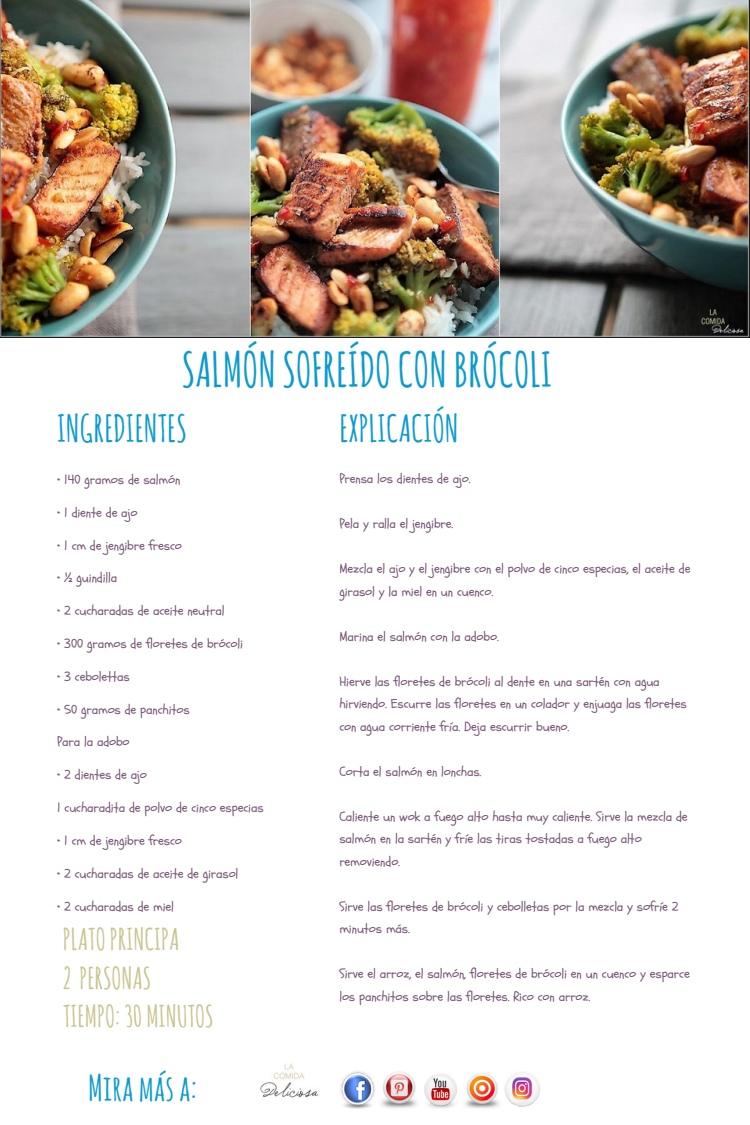
<style>
.page{position:relative;width:750px;height:1125px;background:#fff}
.page>*{position:absolute;margin:0;border:0;box-sizing:border-box;transform-origin:0 0}
.t1{font:700 47.12px "Amatic SC";color:#0c9bce}
.t2{font:700 36.88px "Amatic SC";color:#0c9bce}
.t3{font:700 35.38px "Amatic SC";color:#0c9bce}
.t4{font:700 29.5px/38.5px "Amatic SC";color:#c9c48f}
.t5{font:13.25px/22.5px "Schoolbell";letter-spacing:-.01em;color:#785577}
</style>
<div class="page">
<img style="left:260px;top:1063px;width:59px;height:35px">
<img style="left:381px;top:1071px;width:36px;height:37px">
<img style="left:424px;top:1074px;width:33px;height:34px">
<img style="left:340px;top:1071px;width:35px;height:38px">
<img style="left:464px;top:1073px;width:35px;height:36px">
<img style="left:504px;top:1072px;width:36px;height:35px">
<img style="left:0;top:0;width:750px;height:338px">
<h1 class="t1" style="left:182px;top:339px;width:372px">SALMÓNSOFREÍDOCONBRÓCOLI</h1>
<h2 class="t2" style="left:57px;top:405px;width:131px">INGREDIENTES</h2>
<p class="t5" style="left:57px;top:469px;width:125px">• 140 gramos de salmón</p>
<p class="t5" style="left:57px;top:501px;width:82px">• 1 diente de ajo</p>
<p class="t5" style="left:57px;top:534px;width:126px">• 1 cm de jengibre fresco</p>
<p class="t5" style="left:57px;top:567px;width:62px">• ½ guindilla</p>
<p class="t5" style="left:57px;top:600px;width:169px">• 2 cucharadas de aceite neutral</p>
<p class="t5" style="left:57px;top:633px;width:187px">• 300 gramos de floretes de brócoli</p>
<p class="t5" style="left:57px;top:665px;width:74px">• 3 cebolettas</p>
<p class="t5" style="left:57px;top:698px;width:134px">• 50 gramos de panchitos</p>
<p class="t5" style="left:57px;top:731px;width:74px">Para la adobo</p>
<p class="t5" style="left:57px;top:764px;width:91px">• 2 dientes de ajo</p>
<p class="t5" style="left:57px;top:797px;width:208px">1 cucharadita de polvo de cinco especias</p>
<p class="t5" style="left:57px;top:830px;width:126px">• 1 cm de jengibre fresco</p>
<p class="t5" style="left:57px;top:862px;width:183px">• 2 cucharadas de aceite de girasol</p>
<p class="t5" style="left:57px;top:895px;width:118px">• 2 cucharadas de miel</p>
<h3 class="t4" style="left:63px;top:919px;width:152px">PLATOPRINCIPA<br>2 PERSONAS<br>TIEMPO:30 MINUTOS</h3>
<h3 class="t3" style="left:88px;top:1065px;width:110px">Mira mása:</h3>
<h2 class="t2" style="left:339px;top:405px;width:121px">EXPLICACIÓN</h2>
<p class="t5" style="left:339px;top:468px;width:133px">Prensa los dientes de ajo.</p>
<p class="t5" style="left:339px;top:513px;width:116px">Pela y ralla el jengibre.</p>
<p class="t5" style="left:339px;top:558px;width:353px">Mezcla el ajo y el jengibre con el polvo de cinco especias, el aceite de girasol y la miel en un cuenco.</p>
<p class="t5" style="left:339px;top:626px;width:161px">Marina el salmón con la adobo.</p>
<p class="t5" style="left:339px;top:671px;width:349px">Hierve las floretes de brócoli al dente en una sartén con agua hirviendo. Escurre las floretes en un colador y enjuaga las floretes con agua corriente fría. Deja escurrir bueno.</p>
<p class="t5" style="left:339px;top:761px;width:144px">Corta el salmón en lonchas.</p>
<p class="t5" style="left:339px;top:806px;width:350px">Caliente un wok a fuego alto hasta muy caliente. Sirve la mezcla de salmón en la sartén y fríe las tiras tostadas a fuego alto removiendo.</p>
<p class="t5" style="left:339px;top:896px;width:341px">Sirve las floretes de brócoli y cebolletas por la mezcla y sofríe 2 minutos más.</p>
<p class="t5" style="left:339px;top:963px;width:352px">Sirve el arroz, el salmón, floretes de brócoli en un cuenco y esparce los panchitos sobre las floretes. Rico con arroz.</p>
</div>
